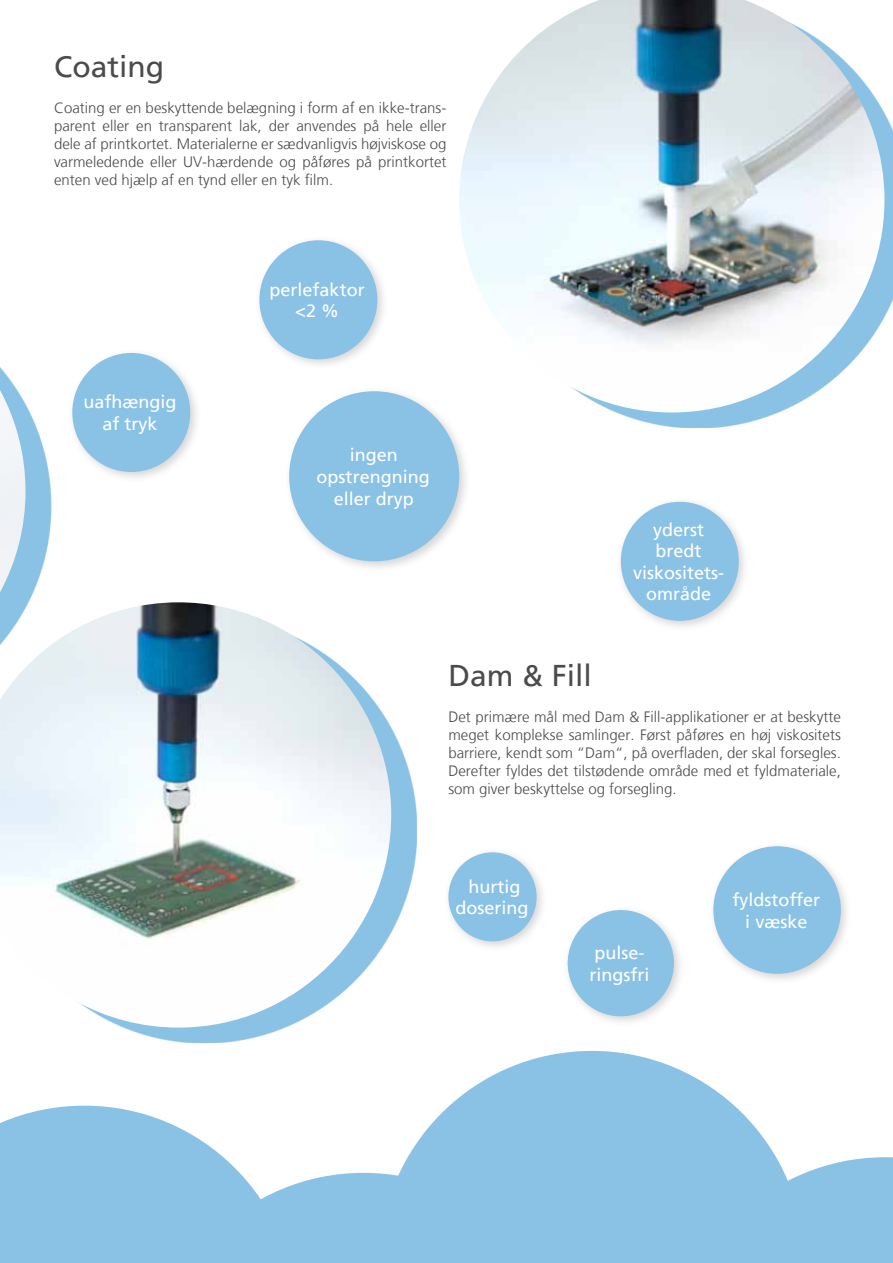
<style>
.page{position:relative;width:893px;height:1263px;background:#fff}
.page>*{position:absolute;margin:0;border:0;box-sizing:border-box;transform-origin:0 0}
.t1{font:30px "Frutiger LT";color:#4b4b4d}
.t2{font:18px/21.6px "Frutiger LT";color:#fff;text-align:center}
.t3{font:300 15px/18px "Frutiger LT";color:#4b4b4d;text-align:justify}
</style>
<div class="page">
<svg style="left:0;top:367px;width:51px;height:235px;fill:#8ac2e6"></svg>
<img style="left:0;top:390px;width:26px;height:202px">
<svg style="left:615px;top:112px;width:278px;height:315px"></svg>
<img style="left:459px;top:0;width:425px;height:412px">
<svg style="left:122px;top:727px;width:295px;height:315px"></svg>
<img style="left:0;top:602px;width:391px;height:425px">
<div style="left:616px;top:496px;width:134px;height:136px;background:#4b4b4d;opacity:.23"></div>
<div style="left:621px;top:502px;width:118px;height:119px;background:#8ac2e6;border-radius:50%"></div>
<div style="left:443px;top:847px;width:105px;height:105px;background:#4b4b4d;opacity:.23"></div>
<div style="left:448px;top:852px;width:89px;height:89px;background:#8ac2e6;border-radius:50%"></div>
<div style="left:708px;top:841px;width:144px;height:144px;background:#4b4b4d;opacity:.23"></div>
<div style="left:713px;top:846px;width:128px;height:128px;background:#8ac2e6;border-radius:50%"></div>
<div style="left:284px;top:386px;width:186px;height:186px;background:#4b4b4d;opacity:.23"></div>
<div style="left:289px;top:391px;width:170px;height:170px;background:#8ac2e6;border-radius:50%"></div>
<div style="left:562px;top:905px;width:123px;height:122px;background:#4b4b4d;opacity:.23"></div>
<div style="left:568px;top:910px;width:106px;height:106px;background:#8ac2e6;border-radius:50%"></div>
<div style="left:67px;top:348px;width:134px;height:135px;background:#4b4b4d;opacity:.23"></div>
<div style="left:72px;top:353px;width:118px;height:119px;background:#8ac2e6;border-radius:50%"></div>
<div style="left:254px;top:235px;width:135px;height:136px;background:#4b4b4d;opacity:.23"></div>
<div style="left:259px;top:240px;width:118px;height:119px;background:#8ac2e6;border-radius:50%"></div>
<svg style="left:0;top:1106px;width:240px;height:157px;background:#98c9e9"></svg>
<div style="left:151px;top:1173px;width:228px;height:90px;background:#8ac2e6"></div>
<svg style="left:379px;top:1051px;width:397px;height:212px;fill:#8ac2e6"></svg>
<div style="left:673px;top:1157px;width:220px;height:106px;background:#8ac2e6"></div>
<h1 class="t1" style="left:54px;top:48px;width:112px">Coating</h1>
<p class="t3" style="left:54px;top:99px;width:394px">Coating er en beskyttende belægning i form af en ikke-trans&shy;parent eller en transparent lak, der anvendes på hele eller dele af printkortet. Materialerne er sædvanligvis højviskose og varmeledende eller UV-hærdende og påføres på printkortet enten ved hjælp af en tynd eller en tyk film.</p>
<p class="t2" style="left:84px;top:391px;width:95px">uafhængig af tryk</p>
<p class="t2" style="left:270px;top:279px;width:97px">perlefaktor &lt;2 %</p>
<p class="t2" style="left:317px;top:444px;width:115px">ingen opstrengning eller dryp</p>
<p class="t2" style="left:633px;top:519px;width:93px">yderst bredt viskositets&shy;område</p>
<h1 class="t1" style="left:448px;top:658px;width:145px">Dam &amp; Fill</h1>
<p class="t3" style="left:448px;top:708px;width:394px">Det primære mål med Dam &amp; Fill-applikationer er at beskytte meget komplekse samlinger. Først påføres en høj viskositets barriere, kendt som “Dam“, på overfladen, der skal forsegles.<br>Derefter fyldes det tilstødende område med et fyldmateriale, som giver beskyttelse og forsegling.</p>
<p class="t2" style="left:455px;top:876px;width:75px">hurtig dosering</p>
<p class="t2" style="left:589px;top:942px;width:62px;text-align:left">pulse&shy;ringsfri</p>
<p class="t2" style="left:732px;top:889px;width:89px">fyldstoffer i væske</p>
</div>
